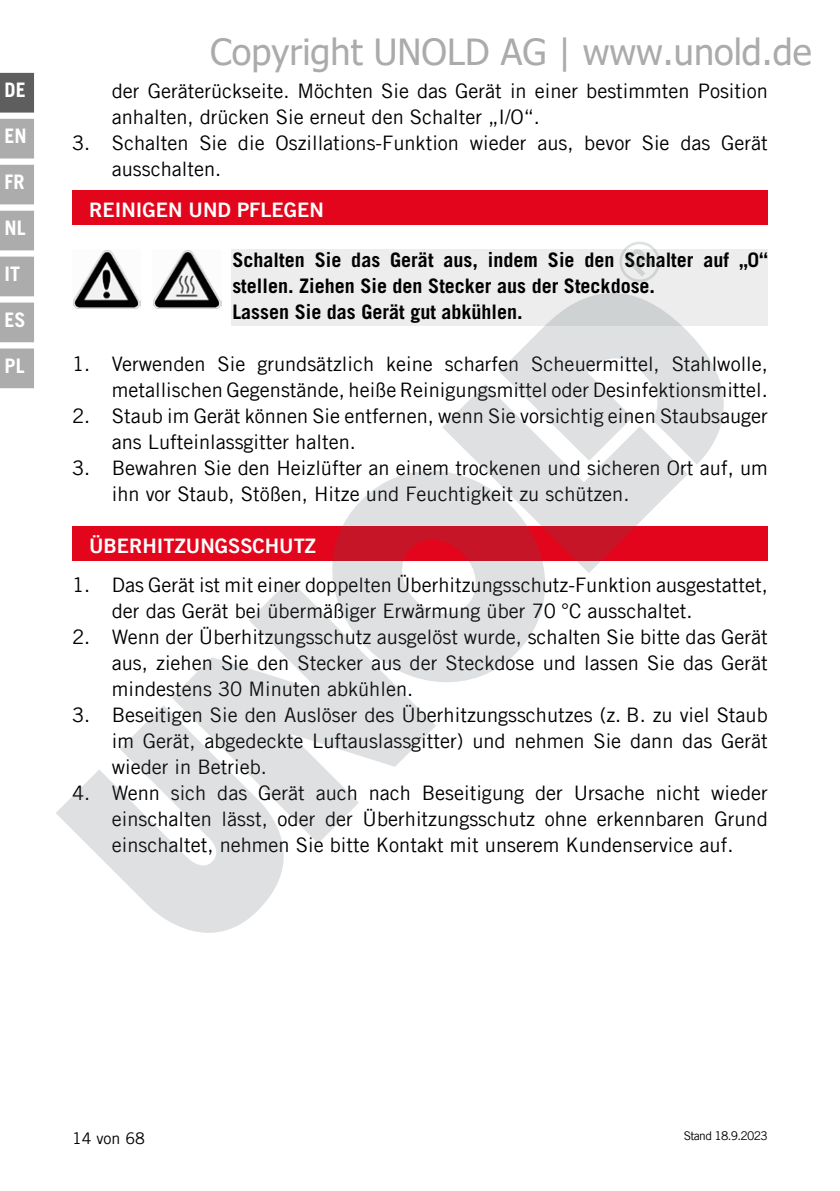
<style>
.page{position:relative;width:840px;height:1191px;background:#fff}
.page>*{position:absolute;margin:0;border:0;box-sizing:border-box;transform-origin:0 0}
.t1{font:36px "Tahoma";color:#ababab}
.t2{font:20px/26px "Trade Gothic LT Com";color:#000}
.t3{font:700 20px/26px "Trade Gothic LT Com";color:#000}
.t4{font:20px "Trade Gothic LT Com Bd 2";color:#fff}
.t5{font:700 20px "Trade Gothic LT Com";color:#fff}
.t6{font:16px "Trade Gothic LT Com";color:#000}
.t7{font:12px "Trade Gothic LT Com";letter-spacing:-.055em;color:#000}
</style>
<div class="page">
<div style="left:0;top:73px;width:34px;height:40px;background:#5f5e5e"></div>
<div style="left:0;top:119px;width:34px;height:39px;background:#acacac"></div>
<div style="left:0;top:165px;width:34px;height:39px;background:#acacac"></div>
<div style="left:0;top:211px;width:34px;height:39px;background:#acacac"></div>
<div style="left:0;top:257px;width:34px;height:39px;background:#acacac"></div>
<div style="left:0;top:302px;width:34px;height:40px;background:#acacac"></div>
<div style="left:0;top:348px;width:34px;height:40px;background:#acacac"></div>
<div style="left:231px;top:249px;width:536px;height:77px;background:#ededed"></div>
<div style="left:72px;top:191px;width:695px;height:34px;background:#e3051b"></div>
<img style="left:153px;top:250px;width:68px;height:59px">
<img style="left:73px;top:250px;width:67px;height:59px">
<div style="left:72px;top:526px;width:695px;height:34px;background:#e3051b"></div>
<svg style="left:543px;top:293px;width:181px;height:182px"></svg>
<svg style="left:442px;top:328px;width:245px;height:245px;fill:#dee0e1"></svg>
<svg style="left:290px;top:428px;width:297px;height:254px"></svg>
<svg style="left:172px;top:579px;width:264px;height:264px;fill:#dee0e1"></svg>
<svg style="left:56px;top:702px;width:260px;height:231px;fill:#dee0e1"></svg>
<svg style="left:619px;top:241px;width:41px;height:41px"></svg>
<p class="t5" style="left:5px;top:78px;width:23px">DE</p>
<p class="t5" style="left:5px;top:124px;width:24px">EN</p>
<p class="t5" style="left:5px;top:170px;width:22px">FR</p>
<p class="t5" style="left:5px;top:216px;width:23px">NL</p>
<p class="t5" style="left:5px;top:262px;width:17px">IT</p>
<p class="t5" style="left:5px;top:308px;width:23px">ES</p>
<p class="t5" style="left:5px;top:353px;width:22px">PL</p>
<h1 class="t1" style="left:210px;top:27px;width:602px">Copyright UNOLD AG | www.unold.de</h1>
<p class="t2" style="left:112px;top:78px;width:657px">der Geräterückseite. Möchten Sie das Gerät in einer bestimmten Position anhalten, drücken Sie erneut den Schalter „I/O“.</p>
<p class="t2" style="left:112px;top:130px;width:657px;text-indent:-40px">3. Schalten Sie die Oszillations-Funktion wieder aus, bevor Sie das Gerät ausschalten.</p>
<p class="t4" style="left:89px;top:198px;width:236px">REINIGEN UND PFLEGEN</p>
<p class="t3" style="left:232px;top:247px;width:536px">Schalten Sie das Gerät aus, indem Sie den Schalter auf „0“ stellen. Ziehen Sie den Stecker aus der Steckdose.<br>Lassen Sie das Gerät gut abkühlen.</p>
<p class="t2" style="left:72px;top:351px;width:697px;text-align:right">1. Verwenden Sie grundsätzlich keine scharfen Scheuermittel, Stahlwolle, metallischen Gegenstände, heiße Reinigungsmittel oder Desinfektionsmittel.</p>
<p class="t2" style="left:112px;top:403px;width:657px;text-indent:-40px">2. Staub im Gerät können Sie entfernen, wenn Sie vorsichtig einen Staubsauger ans Lufteinlassgitter halten.</p>
<p class="t2" style="left:112px;top:455px;width:657px;text-indent:-40px">3. Bewahren Sie den Heizlüfter an einem trockenen und sicheren Ort auf, um ihn vor Staub, Stößen, Hitze und Feuchtigkeit zu schützen.</p>
<p class="t4" style="left:89px;top:533px;width:228px">ÜBERHITZUNGSSCHUTZ</p>
<p class="t2" style="left:112px;top:572px;width:657px;text-indent:-40px">1. Das Gerät ist mit einer doppelten Überhitzungsschutz-Funktion ausgestattet, der das Gerät bei übermäßiger Erwärmung über 70 °C ausschaltet.</p>
<p class="t2" style="left:112px;top:624px;width:657px;text-align:justify;text-indent:-40px">2. Wenn der Überhitzungsschutz ausgelöst wurde, schalten Sie bitte das Gerät aus, ziehen Sie den Stecker aus der Steckdose und lassen Sie das Gerät mindestens 30 Minuten abkühlen.</p>
<p class="t2" style="left:112px;top:702px;width:657px;text-align:justify;text-indent:-40px">3. Beseitigen Sie den Auslöser des Überhitzungsschutzes (z. B. zu viel Staub im Gerät, abgedeckte Luftauslassgitter) und nehmen Sie dann das Gerät wieder in Betrieb.</p>
<p class="t2" style="left:112px;top:780px;width:657px;text-align:justify;text-indent:-40px">4. Wenn sich das Gerät auch nach Beseitigung der Ursache nicht wieder einschalten lässt, oder der Überhitzungsschutz ohne erkennbaren Grund einschaltet, nehmen Sie bitte Kontakt mit unserem Kundenservice auf.</p>
<p class="t6" style="left:72px;top:1128px;width:74px">14 von 68</p>
<p class="t7" style="left:683px;top:1128px;width:85px">Stand 18.9.2023</p>
</div>
